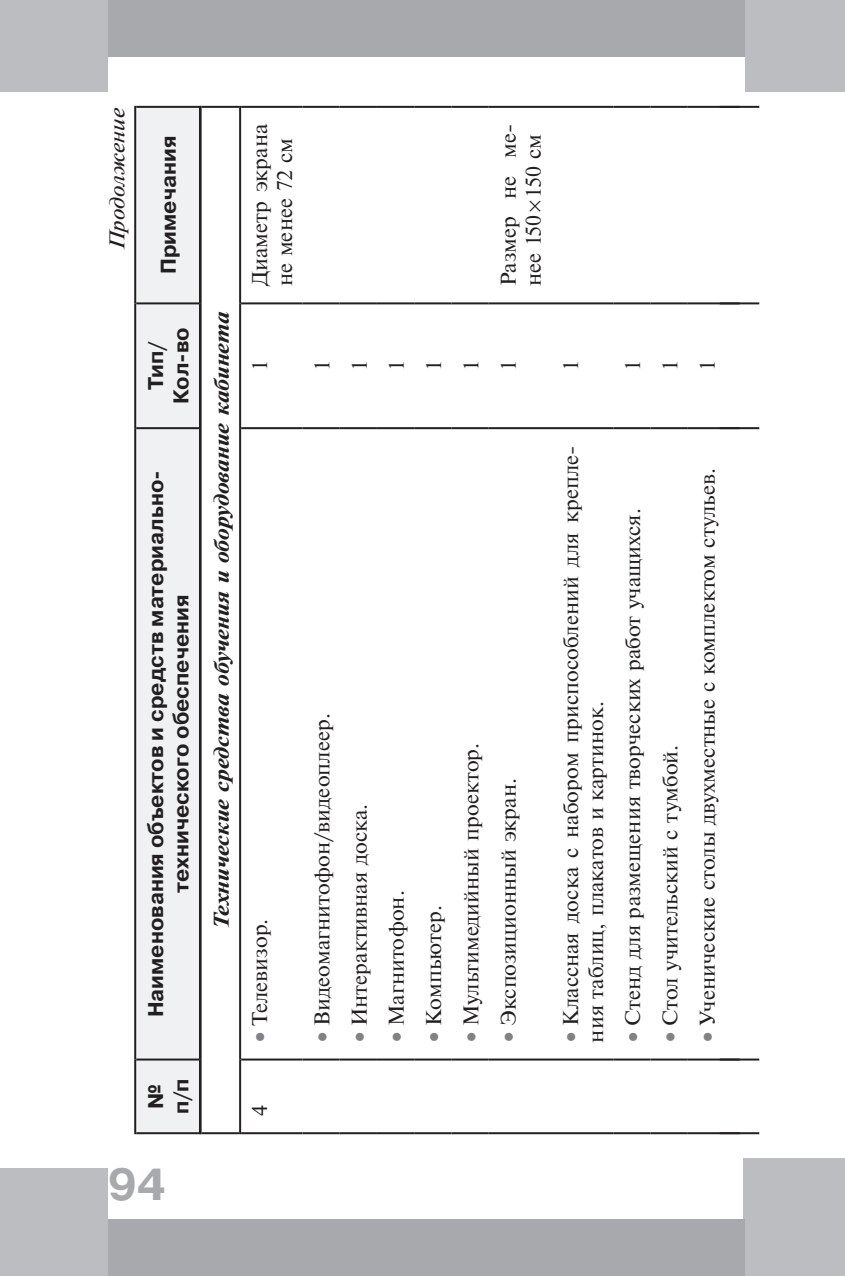
<style>
.page{position:relative;width:845px;height:1276px;background:#fff}
.page>*{position:absolute;margin:0;border:0;box-sizing:border-box;transform-origin:0 0}
.t1{font:700 44.8px "Pragmatica C";color:#a8a9ad}
.t2{font:21.4px/25px "Newton C San Pin";color:#231f20}
.t3{font:700 21.4px/25.6px "Pragmatica C";color:#231f20;text-align:center}
.t4{font:italic 700 21.4px "Newton C San Pin";color:#231f20}
.t5{font:italic 21.4px "Newton C San Pin";color:#231f20}
.s1{font-family:"Text Book C";font-size:34px;color:#808285}
</style>
<div class="page">
<div style="left:745px;top:0;width:71px;height:91px;background:#bcbdc0"></div>
<div style="left:817px;top:0;width:28px;height:91px;background:#bcbdc0"></div>
<div style="left:743px;top:1158px;width:73px;height:118px;background:#bcbdc0"></div>
<div style="left:817px;top:1158px;width:28px;height:118px;background:#bcbdc0"></div>
<div style="left:0;top:1219px;width:745px;height:57px;background:#a8a9ad"></div>
<div style="left:0;top:1168px;width:108px;height:108px;background:#bcbdc0"></div>
<div style="left:0;top:0;width:745px;height:57px;background:#a8a9ad"></div>
<div style="left:0;top:0;width:108px;height:91px;background:#bcbdc0"></div>
<hr style="left:720px;top:1132px;width:39px;height:2px;background:#231f20">
<hr style="left:720px;top:1058px;width:39px;height:2px;background:#231f20">
<hr style="left:720px;top:427px;width:39px;height:2px;background:#231f20">
<hr style="left:720px;top:302px;width:39px;height:2px;background:#231f20">
<hr style="left:720px;top:106px;width:39px;height:2px;background:#231f20">
<div style="left:136px;top:108px;width:63px;height:1024px;background:#f0f1f2"></div>
<hr style="left:134px;top:1059px;width:2px;height:75px;background:#231f20">
<hr style="left:136px;top:1132px;width:63px;height:2px;background:#231f20">
<hr style="left:134px;top:428px;width:2px;height:631px;background:#231f20">
<hr style="left:136px;top:1058px;width:63px;height:2px;background:#231f20">
<hr style="left:134px;top:303px;width:2px;height:125px;background:#231f20">
<hr style="left:136px;top:427px;width:63px;height:2px;background:#231f20">
<hr style="left:134px;top:106px;width:2px;height:197px;background:#231f20">
<hr style="left:136px;top:302px;width:63px;height:2px;background:#231f20">
<hr style="left:136px;top:106px;width:63px;height:2px;background:#231f20">
<hr style="left:199px;top:1059px;width:2px;height:75px;background:#231f20">
<hr style="left:199px;top:428px;width:2px;height:631px;background:#231f20">
<hr style="left:199px;top:303px;width:2px;height:125px;background:#231f20">
<hr style="left:199px;top:106px;width:2px;height:197px;background:#231f20">
<hr style="left:200px;top:1059px;width:2px;height:75px;background:#231f20">
<hr style="left:202px;top:1132px;width:37px;height:2px;background:#231f20">
<hr style="left:200px;top:428px;width:2px;height:631px;background:#231f20">
<hr style="left:200px;top:303px;width:2px;height:125px;background:#231f20">
<hr style="left:200px;top:106px;width:2px;height:197px;background:#231f20">
<hr style="left:202px;top:106px;width:37px;height:2px;background:#231f20">
<hr style="left:239px;top:1059px;width:2px;height:75px;background:#231f20">
<hr style="left:241px;top:1132px;width:61px;height:2px;background:#231f20">
<hr style="left:239px;top:428px;width:2px;height:631px;background:#231f20">
<hr style="left:241px;top:1058px;width:61px;height:2px;background:#231f20">
<hr style="left:239px;top:303px;width:2px;height:125px;background:#231f20">
<hr style="left:241px;top:427px;width:61px;height:2px;background:#231f20">
<hr style="left:239px;top:106px;width:2px;height:197px;background:#231f20">
<hr style="left:241px;top:302px;width:61px;height:2px;background:#231f20">
<hr style="left:241px;top:106px;width:61px;height:2px;background:#231f20">
<hr style="left:302px;top:1132px;width:38px;height:2px;background:#231f20">
<hr style="left:302px;top:1058px;width:38px;height:2px;background:#231f20">
<hr style="left:302px;top:427px;width:38px;height:2px;background:#231f20">
<hr style="left:302px;top:302px;width:38px;height:2px;background:#231f20">
<hr style="left:302px;top:106px;width:38px;height:2px;background:#231f20">
<hr style="left:340px;top:1132px;width:37px;height:2px;background:#231f20">
<hr style="left:340px;top:1058px;width:37px;height:2px;background:#231f20">
<hr style="left:340px;top:427px;width:37px;height:2px;background:#231f20">
<hr style="left:340px;top:302px;width:37px;height:2px;background:#231f20">
<hr style="left:340px;top:106px;width:37px;height:2px;background:#231f20">
<hr style="left:377px;top:1132px;width:37px;height:2px;background:#231f20">
<hr style="left:377px;top:1058px;width:37px;height:2px;background:#231f20">
<hr style="left:377px;top:427px;width:37px;height:2px;background:#231f20">
<hr style="left:377px;top:302px;width:37px;height:2px;background:#231f20">
<hr style="left:377px;top:106px;width:37px;height:2px;background:#231f20">
<hr style="left:414px;top:1132px;width:37px;height:2px;background:#231f20">
<hr style="left:414px;top:1058px;width:37px;height:2px;background:#231f20">
<hr style="left:414px;top:427px;width:37px;height:2px;background:#231f20">
<hr style="left:414px;top:302px;width:37px;height:2px;background:#231f20">
<hr style="left:414px;top:106px;width:37px;height:2px;background:#231f20">
<hr style="left:451px;top:1132px;width:38px;height:2px;background:#231f20">
<hr style="left:451px;top:1058px;width:38px;height:2px;background:#231f20">
<hr style="left:451px;top:427px;width:38px;height:2px;background:#231f20">
<hr style="left:451px;top:302px;width:38px;height:2px;background:#231f20">
<hr style="left:451px;top:106px;width:38px;height:2px;background:#231f20">
<hr style="left:489px;top:1132px;width:62px;height:2px;background:#231f20">
<hr style="left:489px;top:1058px;width:62px;height:2px;background:#231f20">
<hr style="left:489px;top:427px;width:62px;height:2px;background:#231f20">
<hr style="left:489px;top:302px;width:62px;height:2px;background:#231f20">
<hr style="left:489px;top:106px;width:62px;height:2px;background:#231f20">
<hr style="left:551px;top:1132px;width:62px;height:2px;background:#231f20">
<hr style="left:551px;top:1058px;width:62px;height:2px;background:#231f20">
<hr style="left:551px;top:427px;width:62px;height:2px;background:#231f20">
<hr style="left:551px;top:302px;width:62px;height:2px;background:#231f20">
<hr style="left:551px;top:106px;width:62px;height:2px;background:#231f20">
<hr style="left:613px;top:1132px;width:37px;height:2px;background:#231f20">
<hr style="left:613px;top:1058px;width:37px;height:2px;background:#231f20">
<hr style="left:613px;top:427px;width:37px;height:2px;background:#231f20">
<hr style="left:613px;top:302px;width:37px;height:2px;background:#231f20">
<hr style="left:613px;top:106px;width:37px;height:2px;background:#231f20">
<hr style="left:650px;top:1132px;width:38px;height:2px;background:#231f20">
<hr style="left:650px;top:1058px;width:38px;height:2px;background:#231f20">
<hr style="left:650px;top:427px;width:38px;height:2px;background:#231f20">
<hr style="left:650px;top:302px;width:38px;height:2px;background:#231f20">
<hr style="left:650px;top:106px;width:38px;height:2px;background:#231f20">
<hr style="left:688px;top:1132px;width:51px;height:2px;background:#231f20">
<hr style="left:688px;top:1058px;width:51px;height:2px;background:#231f20">
<hr style="left:688px;top:427px;width:51px;height:2px;background:#231f20">
<hr style="left:688px;top:302px;width:51px;height:2px;background:#231f20">
<hr style="left:688px;top:106px;width:51px;height:2px;background:#231f20">
<p class="t5" style="left:105px;top:250px;width:144px;rotate:-90deg">Продолжение</p>
<p class="t3" style="left:156px;top:274px;width:140px;rotate:-90deg">Примечания</p>
<p class="t3" style="left:143px;top:404px;width:79px;rotate:-90deg">Тип/<br>Кол-во</p>
<p class="t3" style="left:143px;top:1017px;width:548px;rotate:-90deg">Наименования объектов и средств материально&shy;технического обеспечения</p>
<p class="t3" style="left:143px;top:1114px;width:38px;text-align:left;rotate:-90deg">№ п/п</p>
<h1 class="t1" style="left:108px;top:1159px;width:60px">94</h1>
<p class="t4" style="left:210px;top:929px;width:619px;rotate:-90deg">Технические средства обучения и оборудование кабинета</p>
<p class="t2" style="left:247px;top:286px;width:164px;rotate:-90deg">Диаметр экрана не менее 72 см</p>
<p class="t2" style="left:247px;top:371px;width:12px;rotate:-90deg">1</p>
<p class="t2" style="left:247px;top:1042px;width:125px;rotate:-90deg"><span class="s1">•</span> Телевизор.</p>
<p class="t2" style="left:247px;top:1116px;width:12px;rotate:-90deg">4</p>
<p class="t2" style="left:496px;top:286px;width:164px;rotate:-90deg">Размер не ме&shy;нее 150 150 см</p>
<p class="t2" style="left:310px;top:371px;width:12px;rotate:-90deg">1</p>
<p class="t2" style="left:347px;top:371px;width:12px;rotate:-90deg">1</p>
<p class="t2" style="left:384px;top:371px;width:12px;rotate:-90deg">1</p>
<p class="t2" style="left:421px;top:371px;width:12px;rotate:-90deg">1</p>
<p class="t2" style="left:459px;top:371px;width:12px;rotate:-90deg">1</p>
<p class="t2" style="left:496px;top:371px;width:12px;rotate:-90deg">1</p>
<p class="t2" style="left:310px;top:1042px;width:331px;rotate:-90deg"><span class="s1">•</span> Видеомагнитофон/видеоплеер.</p>
<p class="t2" style="left:347px;top:1042px;width:240px;rotate:-90deg"><span class="s1">•</span> Интерактивная доска.</p>
<p class="t2" style="left:384px;top:1042px;width:154px;rotate:-90deg"><span class="s1">•</span> Магнитофон.</p>
<p class="t2" style="left:421px;top:1042px;width:139px;rotate:-90deg"><span class="s1">•</span> Компьютер.</p>
<p class="t2" style="left:459px;top:1042px;width:301px;rotate:-90deg"><span class="s1">•</span> Мультимедийный проектор.</p>
<p class="t2" style="left:496px;top:1042px;width:266px;rotate:-90deg"><span class="s1">•</span> Экспозиционный экран.</p>
<p class="t2" style="left:558px;top:371px;width:12px;rotate:-90deg">1</p>
<p class="t2" style="left:620px;top:371px;width:12px;rotate:-90deg">1</p>
<p class="t2" style="left:658px;top:371px;width:12px;rotate:-90deg">1</p>
<p class="t2" style="left:695px;top:371px;width:12px;rotate:-90deg">1</p>
<p class="t2" style="left:558px;top:1042px;width:599px;rotate:-90deg"><span class="s1">•</span> Классная доска с набором приспособлений для крепле&shy;ния таблиц, плакатов и картинок.</p>
<p class="t2" style="left:620px;top:1042px;width:535px;rotate:-90deg"><span class="s1">•</span> Стенд для размещения творческих работ учащихся.</p>
<p class="t2" style="left:658px;top:1042px;width:299px;rotate:-90deg"><span class="s1">•</span> Стол учительский с тумбой.</p>
<p class="t2" style="left:695px;top:1042px;width:576px;rotate:-90deg"><span class="s1">•</span> Ученические столы двухместные с комплектом стульев.</p>
</div>
